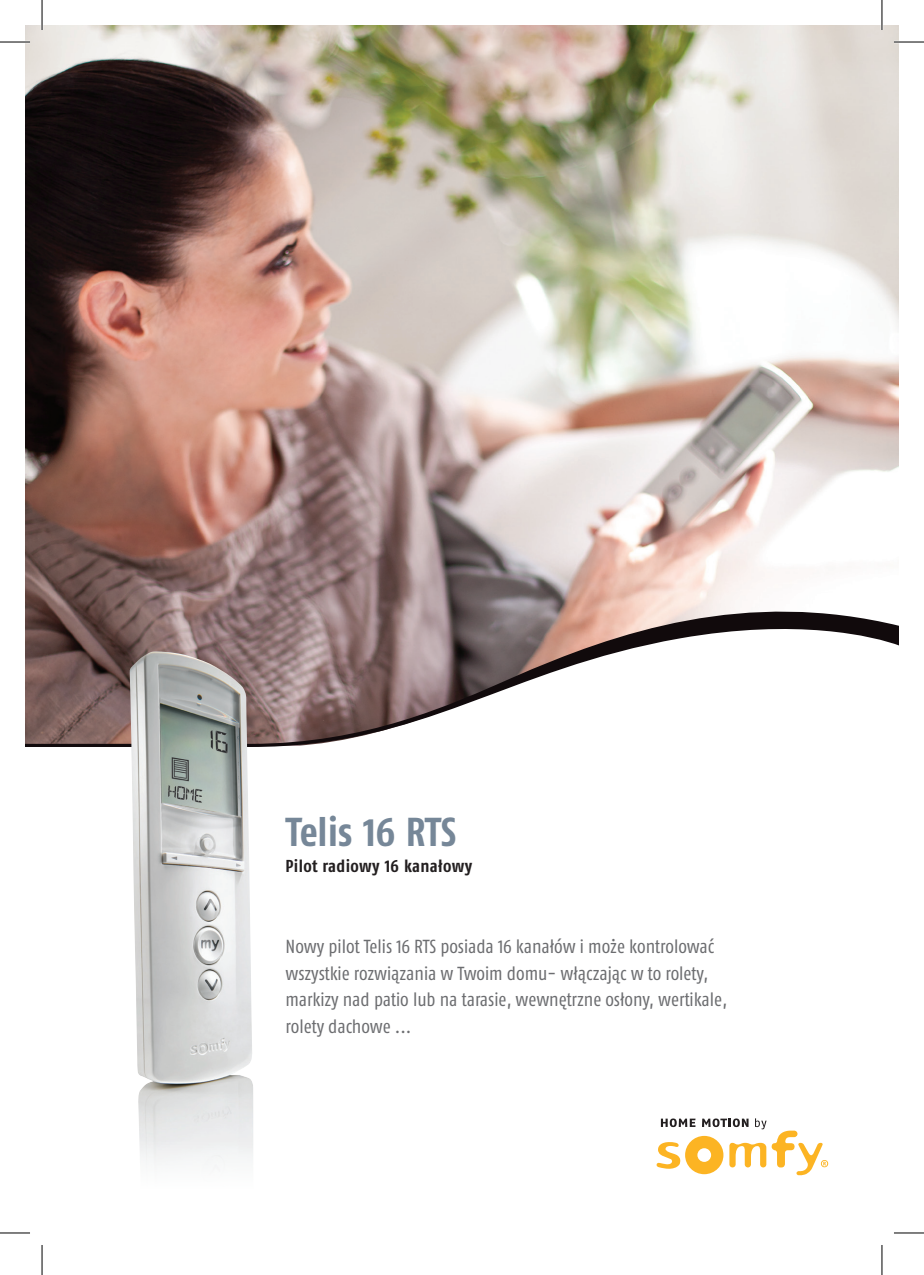
<style>
.page{position:relative;width:924px;height:1275px;background:#fff}
.page>*{position:absolute;margin:0;border:0;box-sizing:border-box;transform-origin:0 0}
.t1{font:40.4px "Fago Cond Bol";color:#768798}
.t2{font:18.8px/26.4px "Fago Cond Reg";color:#6c6d70}
.t3{font:17.2px "Fago Cond Bol";letter-spacing:.02em;color:#231f20}
</style>
<div class="page">
<img style="left:25px;top:25px;width:873px;height:563px">
<svg style="left:25px;top:588px;width:873px;height:159px"></svg>
<svg style="left:656px;top:1118px;width:171px;height:57px"></svg>
<img style="left:130px;top:651px;width:123px;height:488px">
<hr style="left:0;top:41px;width:30px;height:2px;background:#fff">
<hr style="left:893px;top:41px;width:30px;height:2px;background:#fff">
<hr style="left:41px;top:0;width:2px;height:30px;background:#fff">
<hr style="left:880px;top:0;width:2px;height:30px;background:#fff">
<hr style="left:0;top:42px;width:30px;height:1px;background:#000">
<hr style="left:893px;top:42px;width:30px;height:1px;background:#000">
<hr style="left:0;top:1232px;width:30px;height:1px;background:#000">
<hr style="left:893px;top:1232px;width:30px;height:1px;background:#000">
<hr style="left:42px;top:0;width:1px;height:30px;background:#000">
<hr style="left:42px;top:1245px;width:1px;height:30px;background:#000">
<hr style="left:881px;top:0;width:1px;height:30px;background:#000">
<hr style="left:881px;top:1245px;width:1px;height:30px;background:#000">
<h1 class="t1" style="left:285px;top:807px;width:172px">Telis 16 RTS</h1>
<p class="t3" style="left:285px;top:855px;width:188px">Pilot radiowy 16 kanałowy</p>
<p class="t2" style="left:285px;top:933px;width:443px">Nowy pilot Telis 16 RTS posiada 16 kanałów i może kontrolować wszystkie rozwiązania w Twoim domu- włączając w to rolety, markizy nad patio lub na tarasie, wewnętrzne osłony, wertikale, rolety dachowe ...</p>
</div>
